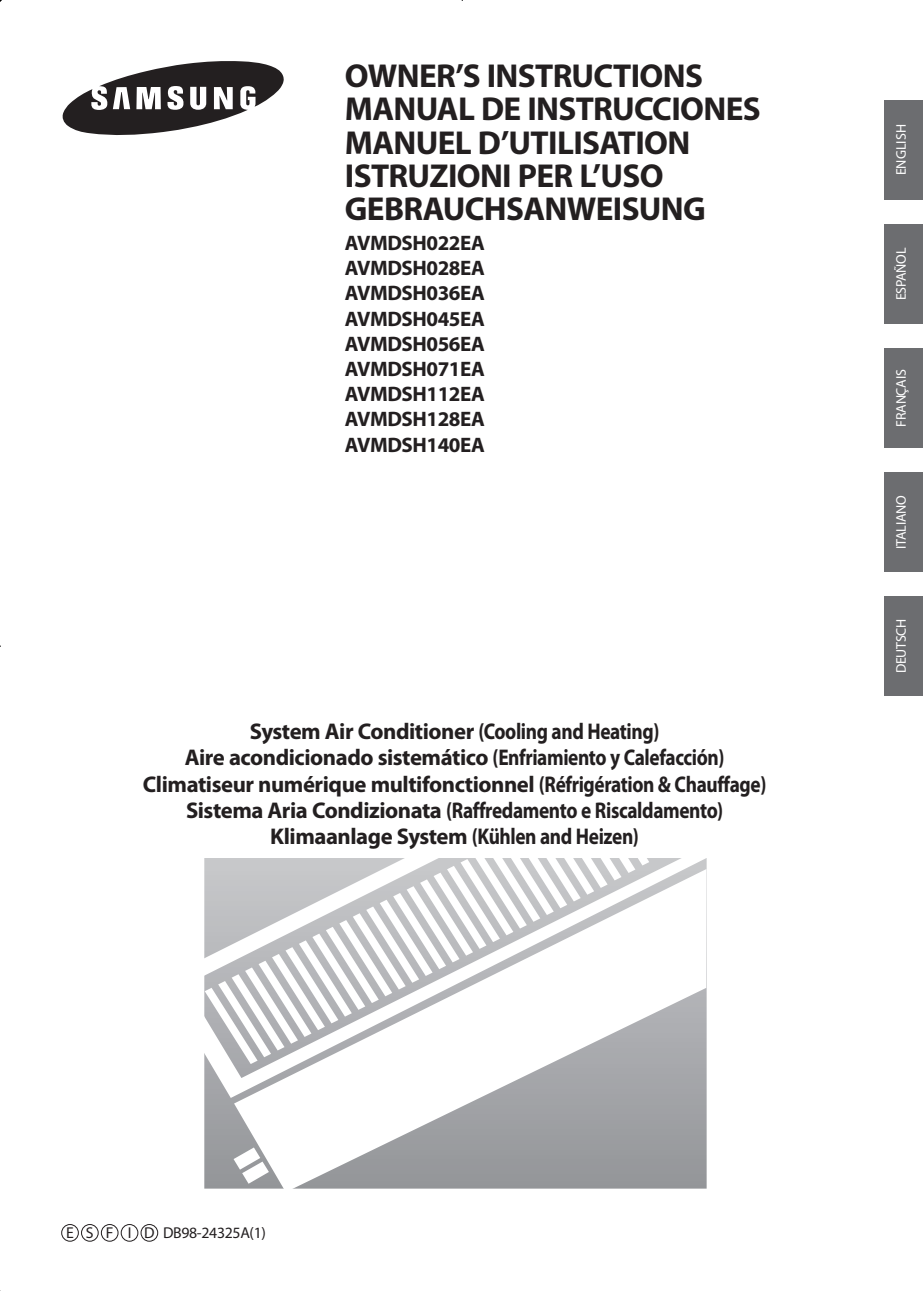
<style>
.page{position:relative;width:923px;height:1291px;background:#fff}
.page>*{position:absolute;margin:0;border:0;box-sizing:border-box;transform-origin:0 0}
.t1{font:700 33.25px/33.2px "Myriad Pro";letter-spacing:-.02em;color:#231f20}
.t2{font:700 22.75px/26.2px "Myriad Pro";letter-spacing:-.02em;color:#231f20;text-align:center}
.t3{font:700 21px/25.2px "Myriad Pro";letter-spacing:-.02em;color:#231f20;text-align:justify}
.t4{font:15.75px "Myriad Pro";letter-spacing:-.02em;color:#231f20}
.t5{font:14px "Myriad Pro";letter-spacing:-.02em;color:#fff}
.t6{font:14px "Myriad Pro";color:#fff}
</style>
<div class="page">
<div style="left:884px;top:100px;width:39px;height:99px;background:#6c6d70"></div>
<svg style="left:62px;top:61px;width:222px;height:74px"></svg>
<div style="left:884px;top:224px;width:39px;height:99px;background:#6c6d70"></div>
<div style="left:884px;top:348px;width:39px;height:99px;background:#6c6d70"></div>
<div style="left:884px;top:472px;width:39px;height:99px;background:#6c6d70"></div>
<div style="left:884px;top:596px;width:39px;height:99px;background:#6c6d70"></div>
<div style="left:81px;top:1224px;width:17px;height:17px;border:1px solid #231f20;border-radius:50%"></div>
<div style="left:61px;top:1224px;width:18px;height:17px;border:1px solid #231f20;border-radius:50%"></div>
<div style="left:101px;top:1224px;width:17px;height:17px;border:1px solid #231f20;border-radius:50%"></div>
<div style="left:121px;top:1224px;width:17px;height:17px;border:1px solid #231f20;border-radius:50%"></div>
<div style="left:141px;top:1224px;width:17px;height:17px;border:1px solid #231f20;border-radius:50%"></div>
<svg style="left:204px;top:858px;width:503px;height:239px"></svg>
<svg style="left:234px;top:869px;width:472px;height:320px"></svg>
<svg style="left:234px;top:1147px;width:35px;height:36px"></svg>
<h1 class="t1" style="left:345px;top:60px;width:417px">OWNER’S INSTRUCTIONS<br>MANUAL DE INSTRUCCIONES<br>MANUEL D’UTILISATION<br>ISTRUZIONI PER L’USO<br>GEBRAUCHSANWEISUNG</h1>
<p class="t3" style="left:345px;top:230px;width:141px">AVMDSH022EA AVMDSH028EA AVMDSH036EA AVMDSH045EA AVMDSH056EA AVMDSH071EA AVMDSH112EA AVMDSH128EA AVMDSH140EA</p>
<p class="t2" style="left:143px;top:718px;width:625px">System Air Conditioner (Cooling and Heating)<br>Aire acondicionado sistemático (Enfriamiento y Calefacción)<br>Climatiseur numérique multifonctionnel (Réfrigération &amp; Chauffage)<br>Sistema Aria Condizionata (Raffredamento e Riscaldamento)<br>Klimaanlage System (Kühlen and Heizen)</p>
<p class="t6" style="left:893px;top:175px;width:53px;rotate:-90deg">ENGLISH</p>
<p class="t5" style="left:893px;top:300px;width:54px;rotate:-90deg">ESPAÑOL</p>
<p class="t5" style="left:893px;top:426px;width:59px;rotate:-90deg">FRANÇAIS</p>
<p class="t5" style="left:893px;top:548px;width:55px;rotate:-90deg">ITALIANO</p>
<p class="t5" style="left:893px;top:673px;width:56px;rotate:-90deg">DEUTSCH</p>
<p class="t4" style="left:66px;top:1224px;width:201px">E S F I D DB98-24325A(1)</p>
</div>
